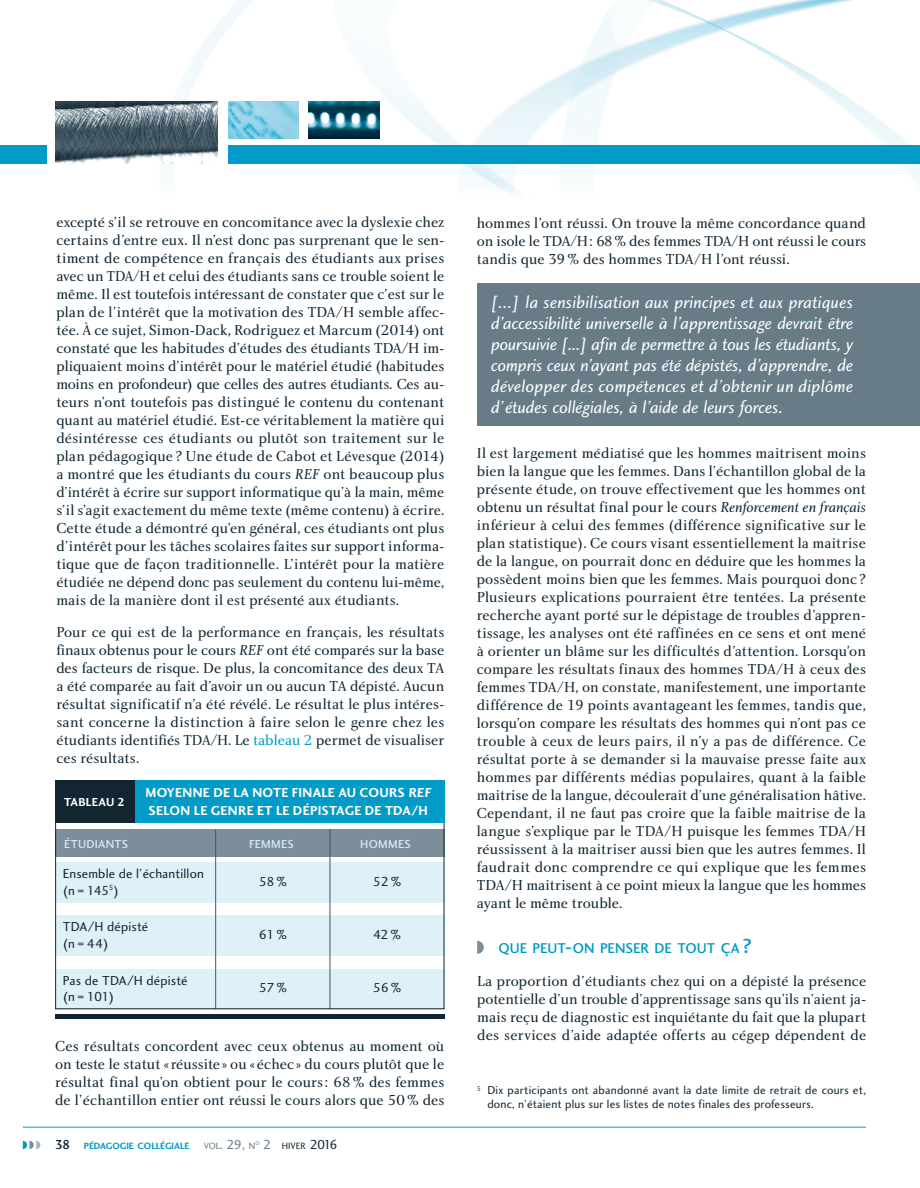
<style>
.page{position:relative;width:920px;height:1188px;background:#fff}
.page>*{position:absolute;margin:0;border:0;box-sizing:border-box;transform-origin:0 0}
.ExergueDroite__OK{font:18px/21px "Charlotte Sans Book Italic Plain";color:#fff;text-align:justify}
.Article__OK{font:15px/18px "Charlotte Book Plain";color:#122632;text-align:justify}
.SousTitre__OK{font:14.7px "Charlotte Sans Medium Plain";color:#009bc8}
.t1{font:13.5px "Charlotte Sans Book Plain";letter-spacing:.01em;color:#122632}
.Article__OK-2{font:13.5px/18px "Charlotte Sans Bold Plain";letter-spacing:.015em;color:#fff}
.E-_texte_des_notes_e{font:12px/13.5px "Charlotte Sans Book Plain";letter-spacing:.015em;color:#122632}
.t2{font:12px "Charlotte Sans Medium Plain";letter-spacing:.025em;color:#d1eaf4}
.Article__OK-3{font:12px "Charlotte Sans Bold Plain";letter-spacing:.02em;color:#fff}
.t3{font:9.45px "Charlotte Sans Bold Plain";color:#009bc8}
.t4{font:9.45px "Charlotte Sans Book Plain";color:#122632}
.t5{font:9.45px "Charlotte Sans Book Plain";color:#687c88}
.t6{font:5.55px "Charlotte Sans Book Plain";color:#687c88}
.s1{font-family:"Charlotte Book Italic Plain"}
.s2{color:#009bc8}
.s3{font-family:"Charlotte Sans Medium Plain";font-size:13.5px;color:#122632}
.s4{font-size:13.5px}
.s5{font-size:13.5px;color:#687c88}
.s6{font-size:21px}
</style>
<div class="page">
<img style="left:18px;top:0;width:901px;height:194px">
<img style="left:56px;top:102px;width:162px;height:61px">
<img style="left:228px;top:102px;width:70px;height:36px">
<img style="left:309px;top:102px;width:70px;height:36px">
<img style="left:0;top:163px;width:18px;height:1px">
<hr style="left:23px;top:1126px;width:842px;height:1px;background:#009bc8">
<div style="left:228px;top:145px;width:691px;height:18px;background:#009bc8"></div>
<div style="left:0;top:145px;width:47px;height:18px;background:#009bc8"></div>
<svg style="left:23px;top:1140px;width:17px;height:9px"></svg>
<svg style="left:477px;top:940px;width:6px;height:14px"></svg>
<div style="left:477px;top:283px;width:442px;height:142px;background:#687c88"></div>
<div style="left:55px;top:862px;width:389px;height:41px;background:#dff1f8"></div>
<div style="left:55px;top:968px;width:389px;height:41px;background:#dff1f8"></div>
<div style="left:55px;top:915px;width:389px;height:41px;background:#dff1f8"></div>
<div style="left:55px;top:829px;width:389px;height:27px;background:#7c8e9a"></div>
<hr style="left:329px;top:829px;width:1px;height:180px;background:#425662">
<hr style="left:215px;top:829px;width:1px;height:180px;background:#425662">
<div style="left:55px;top:1014px;width:389px;height:5px;background:#122632"></div>
<div style="left:131px;top:781px;width:313px;height:42px;background:#009bc8"></div>
<div style="left:55px;top:781px;width:79px;height:42px;background:#122632"></div>
<p class="Article__OK" style="left:56px;top:213px;width:389px">excepté s’il se retrouve en concomitance avec la dyslexie chez certains d’entre eux. Il n’est donc pas surprenant que le sen&shy;timent de compétence en français des étudiants aux prises avec un TDA/H et celui des étudiants sans ce trouble soient le même. Il est toutefois intéressant de constater que c’est sur le plan de l’intérêt que la motivation des TDA/H semble affec&shy;tée. À ce sujet, Simon-Dack, Rodriguez et Marcum (2014) ont constaté que les habitudes d’études des étudiants TDA/H im&shy;pliquaient moins d’intérêt pour le matériel étudié (habitudes moins en profondeur) que celles des autres étudiants. Ces au&shy;teurs n’ont toutefois pas distingué le contenu du contenant quant au matériel étudié. Est-ce véritablement la matière qui désintéresse ces étudiants ou plutôt son traitement sur le plan pédagogique ? Une étude de Cabot et Lévesque (2014) a montré que les étudiants du cours <span class="s1">REF</span> ont beaucoup plus d’intérêt à écrire sur support informatique qu’à la main, même s’il s’agit exactement du même texte (même contenu) à écrire.<br>Cette étude a démontré qu’en général, ces étudiants ont plus d’intérêt pour les tâches scolaires faites sur support informa&shy;tique que de façon traditionnelle. L’intérêt pour la matière étudiée ne dépend donc pas seulement du contenu lui-même, mais de la manière dont il est présenté aux étudiants.</p>
<p class="Article__OK" style="left:56px;top:623px;width:389px">Pour ce qui est de la performance en français, les résultats finaux obtenus pour le cours <span class="s1">REF</span> ont été comparés sur la base des facteurs de risque. De plus, la concomitance des deux TA a été comparée au fait d’avoir un ou aucun TA dépisté. Aucun résultat significatif n’a été révélé. Le résultat le plus intéres&shy;sant concerne la distinction à faire selon le genre chez les étudiants identifiés TDA/H. Le <span class="s2">tableau 2</span> permet de visualiser ces résultats.</p>
<p class="Article__OK-3" style="left:64px;top:795px;width:62px">TABLEAU 2</p>
<p class="Article__OK-2" style="left:145px;top:784px;width:292px">MOYENNE DE LA NOTE FINALE AU COURS REF<br>SELON LE GENRE ET LE DÉPISTAGE DE TDA/H</p>
<p class="t2" style="left:64px;top:837px;width:65px">ÉTUDIANTS</p>
<p class="t2" style="left:249px;top:837px;width:46px">FEMMES</p>
<p class="t2" style="left:360px;top:837px;width:52px">HOMMES</p>
<p class="t1" style="left:63px;top:865px;width:143px">Ensemble de l’échantillon</p>
<p class="t1" style="left:259px;top:873px;width:30px">58%</p>
<p class="t1" style="left:373px;top:873px;width:30px">52%</p>
<p class="t1" style="left:63px;top:882px;width:57px">(n=145<sup>5</sup>)</p>
<p class="t1" style="left:63px;top:918px;width:87px">TDA/H dépisté</p>
<p class="t1" style="left:259px;top:926px;width:30px">61%</p>
<p class="t1" style="left:373px;top:926px;width:30px">42%</p>
<p class="t1" style="left:63px;top:935px;width:47px">(n=44)</p>
<p class="t1" style="left:63px;top:972px;width:126px">Pas de TDA/H dépisté</p>
<p class="t1" style="left:259px;top:979px;width:30px">57%</p>
<p class="t1" style="left:373px;top:979px;width:30px">56%</p>
<p class="t1" style="left:63px;top:988px;width:53px">(n=101)</p>
<p class="Article__OK" style="left:55px;top:1037px;width:390px">Ces résultats concordent avec ceux obtenus au moment où on teste le statut «réussite » ou « échec » du cours plutôt que le résultat final qu’on obtient pour le cours: 68% des femmes de l’échantillon entier ont réussi le cours alors que 50% des</p>
<p class="t3" style="left:55px;top:1140px;width:136px"><span class="s3">38</span> PÉDAGOGIE COLLÉGIALE</p>
<p class="t5" style="left:204px;top:1140px;width:53px">VOL<span class="s4">. 29,</span> N</p>
<p class="t6" style="left:255px;top:1139px;width:6px">O</p>
<p class="t4" style="left:263px;top:1140px;width:76px"><span class="s5">2</span> HIVER <span class="s4">2016</span></p>
<p class="Article__OK" style="left:476px;top:214px;width:390px">hommes l’ont réussi. On trouve la même concordance quand on isole le TDA/H: 68% des femmes TDA/H ont réussi le cours tandis que 39% des hommes TDA/H l’ont réussi.</p>
<p class="ExergueDroite__OK" style="left:491px;top:291px;width:363px">[...] la sensibilisation aux principes et aux pratiques d’accessibilité universelle à l’apprentissage devrait être poursuivie [...] afin de permettre à tous les étudiants, y compris ceux n’ayant pas été dépistés, d’apprendre, de développer des compétences et d’obtenir un diplôme d’études collégiales, à l’aide de leurs forces.</p>
<p class="Article__OK" style="left:476px;top:444px;width:390px">Il est largement médiatisé que les hommes maitrisent moins bien la langue que les femmes. Dans l’échantillon global de la présente étude, on trouve effectivement que les hommes ont obtenu un résultat final pour le cours <span class="s1">Renforcement en français </span>inférieur à celui des femmes (différence significative sur le plan statistique). Ce cours visant essentiellement la maitrise de la langue, on pourrait donc en déduire que les hommes la possèdent moins bien que les femmes. Mais pourquoi donc ?<br>Plusieurs explications pourraient être tentées. La présente recherche ayant porté sur le dépistage de troubles d’appren&shy;tissage, les analyses ont été raffinées en ce sens et ont mené à orienter un blâme sur les difficultés d’attention. Lorsqu’on compare les résultats finaux des hommes TDA/H à ceux des femmes TDA/H, on constate, manifestement, une importante différence de 19 points avantageant les femmes, tandis que, lorsqu’on compare les résultats des hommes qui n’ont pas ce trouble à ceux de leurs pairs, il n’y a pas de différence. Ce résultat porte à se demander si la mauvaise presse faite aux hommes par différents médias populaires, quant à la faible maitrise de la langue, découlerait d’une généralisation hâtive.<br>Cependant, il ne faut pas croire que la faible maitrise de la langue s’explique par le TDA/H puisque les femmes TDA/H réussissent à la maitriser aussi bien que les autres femmes. Il faudrait donc comprendre ce qui explique que les femmes TDA/H maitrisent à ce point mieux la langue que les hommes ayant le même trouble.</p>
<p class="SousTitre__OK" style="left:498px;top:939px;width:255px">QUE PEUT<span class="s6">-</span>ON PENSER DE TOUT ÇA <span class="s6">?</span></p>
<p class="Article__OK" style="left:477px;top:972px;width:390px">La proportion d’étudiants chez qui on a dépisté la présence potentielle d’un trouble d’apprentissage sans qu’ils n’aient ja&shy;mais reçu de diagnostic est inquiétante du fait que la plupart des services d’aide adaptée offerts au cégep dépendent de</p>
<p class="E-_texte_des_notes_e" style="left:487px;top:1083px;width:380px;text-indent:-10px"><sup>5</sup> Dix participants ont abandonné avant la date limite de retrait de cours et, donc, n’étaient plus sur les listes de notes finales des professeurs.</p>
</div>
